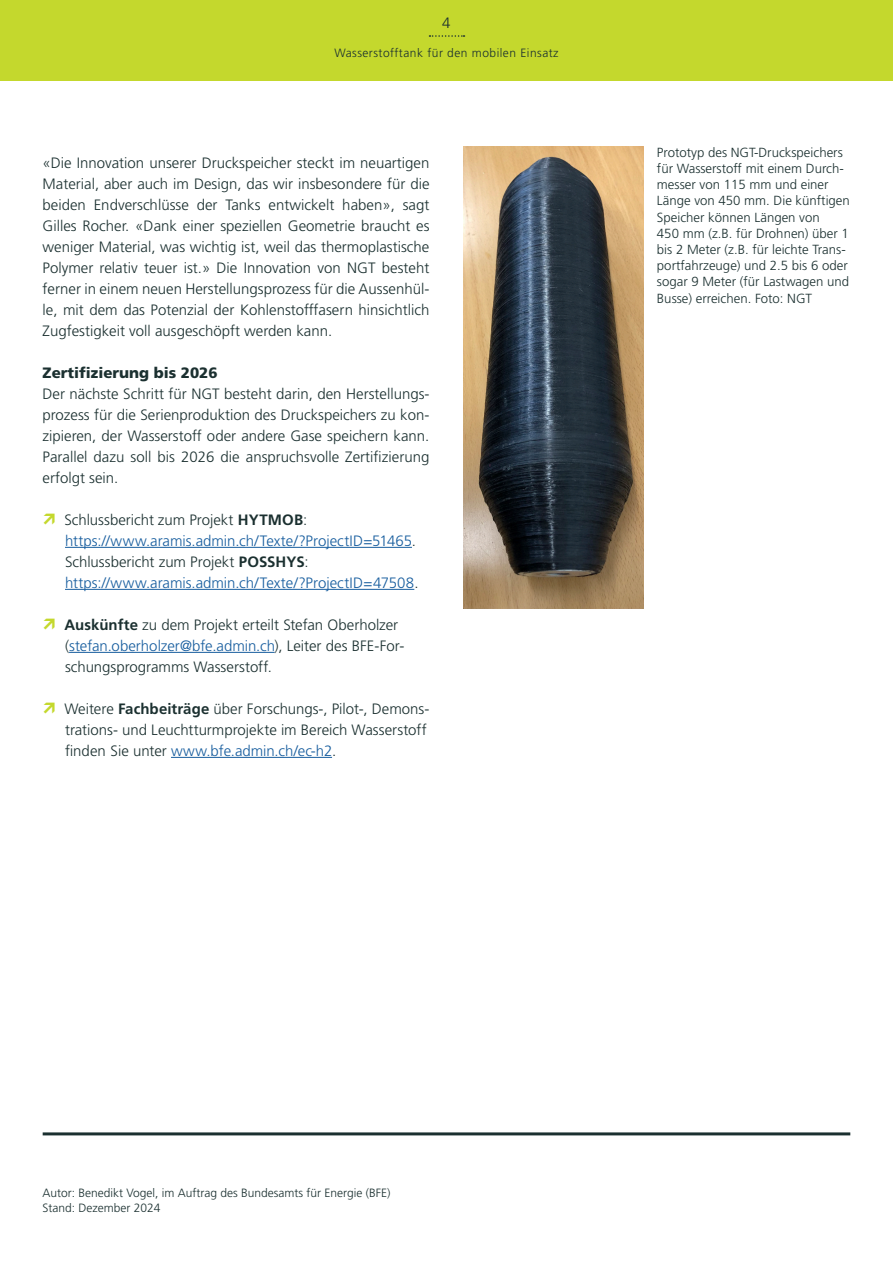
<style>
.page{position:relative;width:893px;height:1263px;background:#fff}
.page>*{position:absolute;margin:0;border:0;box-sizing:border-box;transform-origin:0 0}
.Fliesstext{font:300 15px/21px "Frutiger LT Std";color:#1b3030;text-align:justify}
.t1{font:300 15px/21px "Frutiger LT Std";color:#175d9e}
.Untertitel_klein{font:900 15px "Frutiger LT Std";color:#1b3030}
.Bildbeschreibung{font:300 13.2px/16.2px "Frutiger LT Std";color:#1b3030}
.Infos_Fusszeile{font:300 12px/15px "Frutiger LT Std";color:#1b3030}
.Infos_Fusszeile-2{font:300 12px "Frutiger LT Std";letter-spacing:.04em;color:#1b3030}
.s1{color:#1b3030}
.s2{font-weight:700;color:#1b3030}
.s3{font-weight:700}
.s4{color:#175d9e}
</style>
<div class="page">
<div style="left:0;top:0;width:893px;height:81px;background:#c4d82d"></div>
<svg style="left:429px;top:35px;width:35px;height:2px"></svg>
<hr style="left:65px;top:547px;width:347px;height:1px;background:#175d9e">
<hr style="left:65px;top:589px;width:349px;height:1px;background:#175d9e">
<hr style="left:69px;top:652px;width:206px;height:1px;background:#175d9e">
<hr style="left:171px;top:757px;width:161px;height:1px;background:#175d9e">
<img style="left:463px;top:147px;width:180px;height:462px">
<hr style="left:43px;top:1132px;width:807px;height:3px;background:#1b3030">
<p class="Fliesstext" style="left:442px;top:13px;width:10px">4</p>
<p class="Infos_Fusszeile-2" style="left:334px;top:46px;width:226px">Wasserstofftank für den mobilen Einsatz</p>
<p class="Fliesstext" style="left:43px;top:152px;width:388px">«Die Innovation unserer Druckspeicher steckt im neuartigen Material, aber auch im Design, das wir insbesondere für die beiden Endverschlüsse der Tanks entwickelt haben», sagt Gilles Rocher. «Dank einer speziellen Geometrie braucht es weniger Material, was wichtig ist, weil das thermoplastische Polymer relativ teuer ist.» Die Innovation von NGT besteht ferner in einem neuen Herstellungsprozess für die Aussenhül&shy;le, mit dem das Potenzial der Kohlenstofffasern hinsichtlich Zugfestigkeit voll ausgeschöpft werden kann.</p>
<p class="Untertitel_klein" style="left:43px;top:363px;width:177px">Zertifizierung bis 2026</p>
<p class="Fliesstext" style="left:43px;top:383px;width:388px">Der nächste Schritt für NGT besteht darin, den Herstellungs&shy;prozess für die Serienproduktion des Druckspeichers zu kon&shy;zipieren, der Wasserstoff oder andere Gase speichern kann.<br>Parallel dazu soll bis 2026 die anspruchsvolle Zertifizierung erfolgt sein.</p>
<p class="t1" style="left:64px;top:509px;width:356px"><span class="s1">Schlussbericht zum Projekt</span> <span class="s2">HYTMOB</span><span class="s1">: </span>https://www.aramis.admin.ch/Texte/?ProjectID=51465<span class="s1">.<br>Schlussbericht zum Projekt</span> <span class="s2">POSSHYS</span><span class="s1">: </span>https://www.aramis.admin.ch/Texte/?ProjectID=47508<span class="s1">.</span></p>
<p class="Fliesstext" style="left:64px;top:614px;width:341px;text-align:left"><span class="s3">Auskünfte</span> zu dem Projekt erteilt Stefan Oberholzer (<span class="s4">stefan.oberholzer@bfe.admin.ch</span>), Leiter des BFE-For&shy;schungsprogramms Wasserstoff.</p>
<p class="Fliesstext" style="left:64px;top:698px;width:366px;text-align:left">Weitere <span class="s3">Fachbeiträge</span> über Forschungs-, Pilot-, Demons&shy;trations- und Leuchtturmprojekte im Bereich Wasserstoff finden Sie unter <span class="s4">www.bfe.admin.ch/ec-h2</span>.</p>
<p class="Bildbeschreibung" style="left:657px;top:144px;width:194px">Prototyp des NGT-Druckspeichers für Wasserstoff mit einem Durch&shy;messer von 115 mm und einer<br>Länge von 450 mm. Die künftigen<br>Speicher können Längen von<br>450 mm (z.B. für Drohnen) über 1 bis 2 Meter (z.B. für leichte Trans&shy;portfahrzeuge) und 2.5 bis 6 oder sogar 9 Meter (für Lastwagen und<br>Busse) erreichen. Foto: NGT</p>
<p class="Infos_Fusszeile" style="left:43px;top:1185px;width:350px">Autor: Benedikt Vogel, im Auftrag des Bundesamts für Energie (BFE)<br>Stand: Dezember 2024</p>
</div>
